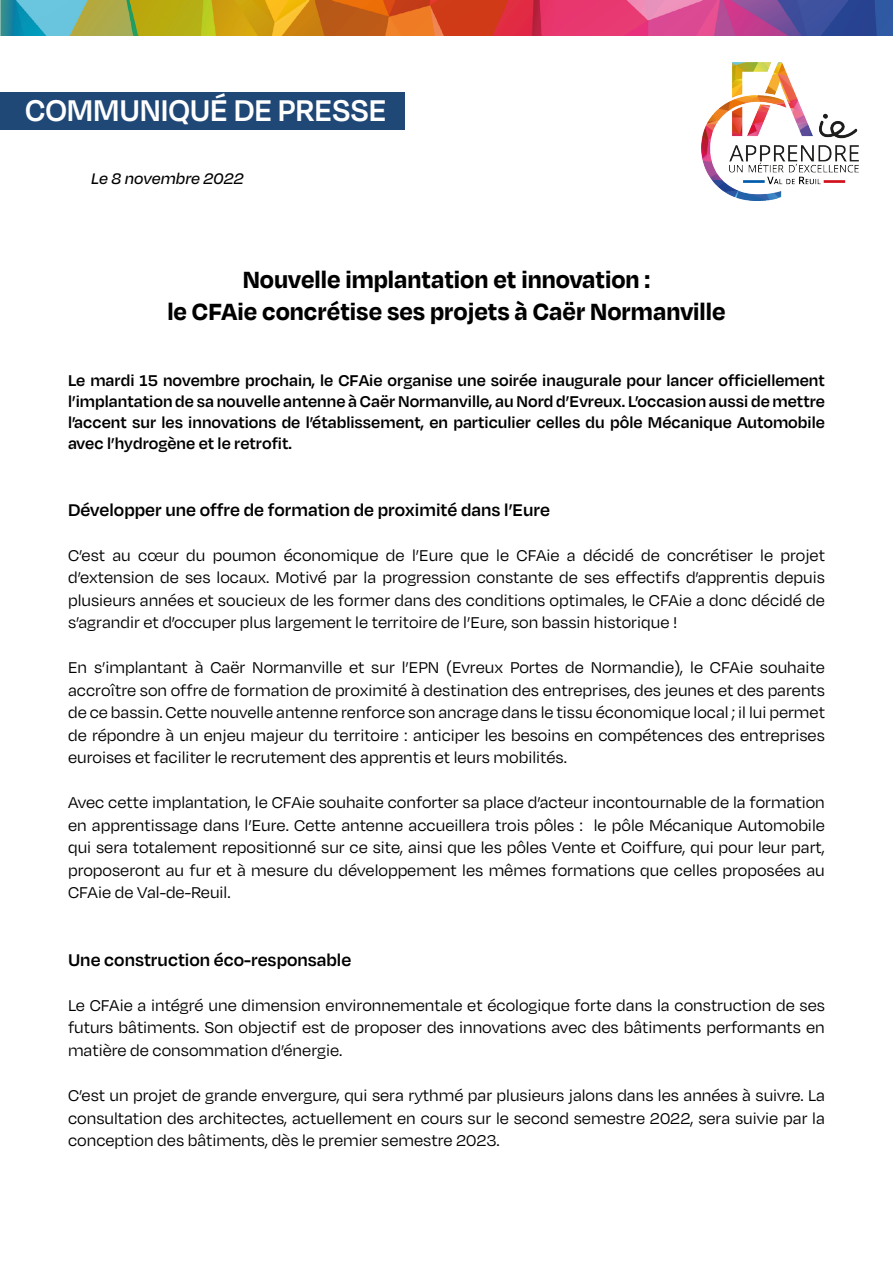
<style>
.page{position:relative;width:893px;height:1263px;background:#fff}
.page>*{position:absolute;margin:0;border:0;box-sizing:border-box;transform-origin:0 0}
.t1{font:600 34.5px "Degular";letter-spacing:-.005em;color:#fff;scale:.95 1}
.t2{font:700 27px/31.5px "Degular";color:#000;text-align:center}
.t3{font:600 19.5px "Degular";color:#000}
.t4{font:18px/22.5px "Degular";color:#000;text-align:justify}
.t5{font:600 18px/21px "Degular";color:#000;text-align:justify}
.t6{font:italic 500 17.7px "Degular";color:#000}
</style>
<div class="page">
<img style="left:0;top:0;width:893px;height:35px">
<div style="left:0;top:92px;width:405px;height:38px;background:#204877"></div>
<img style="left:701px;top:62px;width:157px;height:138px">
<h1 class="t1" style="left:25px;top:89px;width:382px">COMMUNIQUÉ DE PRESSE</h1>
<p class="t6" style="left:91px;top:168px;width:154px">Le 8 novembre 2022</p>
<h2 class="t2" style="left:167px;top:263px;width:560px">Nouvelle implantation et innovation :<br>le CFAie concrétise ses projets à Caër Normanville</h2>
<p class="t5" style="left:68px;top:369px;width:758px">Le mardi 15 novembre prochain, le CFAie organise une soirée inaugurale pour lancer officiellement l’implantation de sa nouvelle antenne à Caër Normanville, au Nord d’Evreux. L’occasion aussi de mettre l’accent sur les innovations de l’établissement, en particulier celles du pôle Mécanique Automobile avec l’hydrogène et le retrofit.</p>
<p class="t3" style="left:68px;top:498px;width:484px">Développer une offre de formation de proximité dans l’Eure</p>
<p class="t4" style="left:68px;top:543px;width:758px">C’est au cœur du poumon économique de l’Eure que le CFAie a décidé de concrétiser le projet d’extension de ses locaux. Motivé par la progression constante de ses effectifs d’apprentis depuis plusieurs années et soucieux de les former dans des conditions optimales, le CFAie a donc décidé de s’agrandir et d’occuper plus largement le territoire de l’Eure, son bassin historique !</p>
<p class="t4" style="left:68px;top:656px;width:758px">En s’implantant à Caër Normanville et sur l’EPN (Evreux Portes de Normandie), le CFAie souhaite accroître son offre de formation de proximité à destination des entreprises, des jeunes et des parents de ce bassin. Cette nouvelle antenne renforce son ancrage dans le tissu économique local ; il lui permet de répondre à un enjeu majeur du territoire : anticiper les besoins en compétences des entreprises euroises et faciliter le recrutement des apprentis et leurs mobilités.</p>
<p class="t4" style="left:68px;top:791px;width:758px">Avec cette implantation, le CFAie souhaite conforter sa place d’acteur incontournable de la formation en apprentissage dans l’Eure. Cette antenne accueillera trois pôles : le pôle Mécanique Automobile qui sera totalement repositionné sur ce site, ainsi que les pôles Vente et Coiffure, qui pour leur part, proposeront au fur et à mesure du développement les mêmes formations que celles proposées au CFAie de Val-de-Reuil.</p>
<p class="t3" style="left:68px;top:948px;width:285px">Une construction éco-responsable</p>
<p class="t4" style="left:68px;top:993px;width:758px">Le CFAie a intégré une dimension environnementale et écologique forte dans la construction de ses futurs bâtiments. Son objectif est de proposer des innovations avec des bâtiments performants en matière de consommation d’énergie.</p>
<p class="t4" style="left:68px;top:1083px;width:758px">C’est un projet de grande envergure, qui sera rythmé par plusieurs jalons dans les années à suivre. La consultation des architectes, actuellement en cours sur le second semestre 2022, sera suivie par la conception des bâtiments, dès le premier semestre 2023.</p>
</div>
